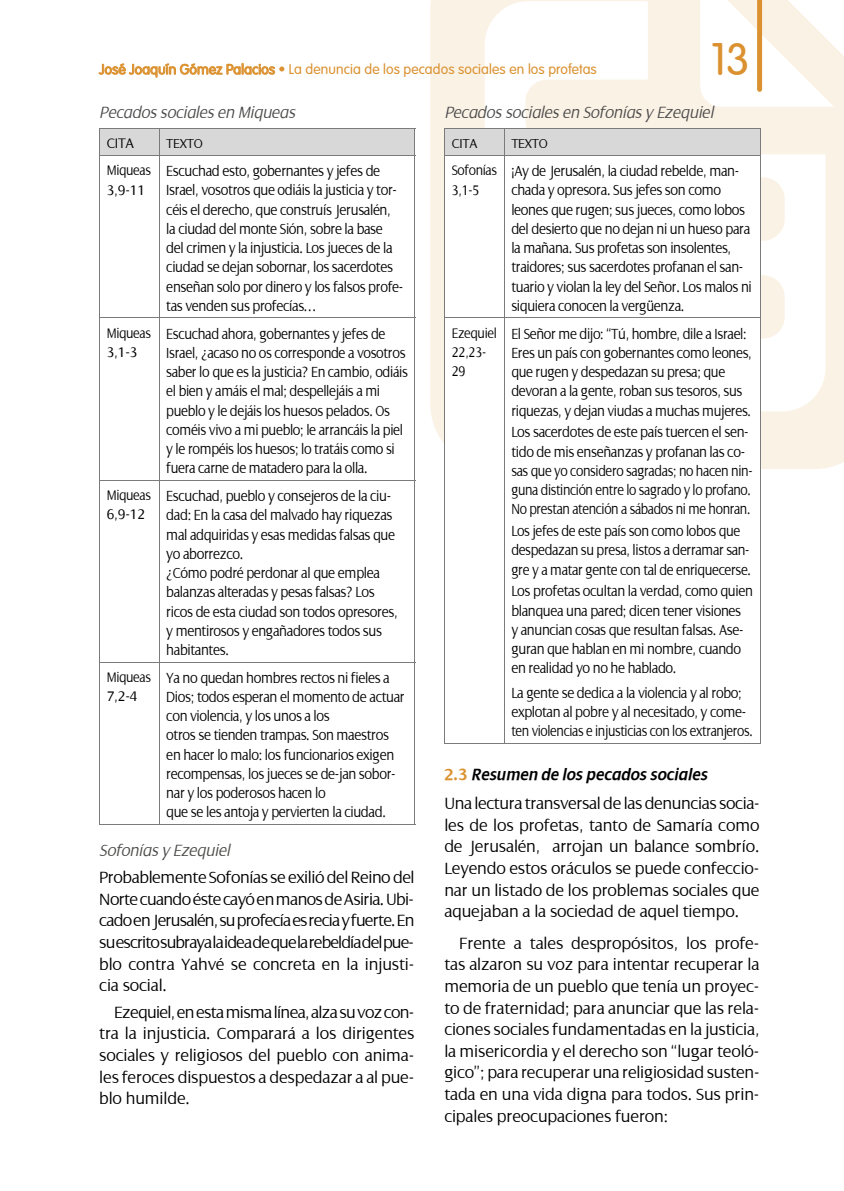
<style>
.page{position:relative;width:844px;height:1191px;background:#fff}
.page>*{position:absolute;margin:0;border:0;box-sizing:border-box;transform-origin:0 0}
.t1{font:300 45.5px "Vag";color:#db912f}
.t2{font:300 17.5px/21.5px "Dialog";letter-spacing:-.01em;color:#000;text-align:justify}
.t3{font:italic 300 17.5px "Dialog";letter-spacing:-.01em;color:#4b4b4a}
.t4{font:300 15.75px/19.2px "Dialog";letter-spacing:-.025em;color:#000;scale:.9 1}
.t5{font:300 15.75px/19.2px "Dialog";letter-spacing:-.025em;color:#000;scale:.89 1}
.t6{font:300 15.75px/19.2px "Dialog";letter-spacing:-.025em;color:#000;scale:.88 1}
.t7{font:300 14.88px/19.2px "Dialog";letter-spacing:-.025em;color:#000;scale:.9 1}
.t8{font:300 14.88px "Dialog";letter-spacing:-.025em;color:#000}
.t9{font:300 14px "VAG Rounded Std";letter-spacing:.01em;color:#db912f}
.t10{font:300 14px "Dialog";letter-spacing:-.025em;color:#000}
.s1{font-weight:700;color:#db912f}
.s2{font-weight:600;font-style:italic}
</style>
<div class="page">
<svg style="left:430px;top:0;width:413px;height:469px;fill:#fbf2e6"></svg>
<div style="left:525px;top:275px;width:259px;height:63px;background:#fbf2e6;border-radius:22px"></div>
<div style="left:525px;top:177px;width:259px;height:64px;background:#fbf2e6;border-radius:22px"></div>
<div style="left:99px;top:128px;width:316px;height:27px;background:#d8d8d8"></div>
<hr style="left:99px;top:155px;width:60px;height:1px;background:#7b7b7a">
<hr style="left:99px;top:156px;width:1px;height:161px;background:#7b7b7a">
<hr style="left:159px;top:155px;width:256px;height:1px;background:#7b7b7a">
<hr style="left:159px;top:156px;width:1px;height:161px;background:#7b7b7a">
<hr style="left:414px;top:156px;width:1px;height:161px;background:#7b7b7a">
<hr style="left:99px;top:317px;width:60px;height:1px;background:#7b7b7a">
<hr style="left:99px;top:318px;width:1px;height:162px;background:#7b7b7a">
<hr style="left:159px;top:317px;width:256px;height:1px;background:#7b7b7a">
<hr style="left:159px;top:318px;width:1px;height:162px;background:#7b7b7a">
<hr style="left:414px;top:318px;width:1px;height:162px;background:#7b7b7a">
<hr style="left:99px;top:480px;width:60px;height:1px;background:#7b7b7a">
<hr style="left:99px;top:481px;width:1px;height:180px;background:#7b7b7a">
<hr style="left:159px;top:480px;width:256px;height:1px;background:#7b7b7a">
<hr style="left:159px;top:481px;width:1px;height:180px;background:#7b7b7a">
<hr style="left:414px;top:481px;width:1px;height:180px;background:#7b7b7a">
<hr style="left:99px;top:661px;width:60px;height:1px;background:#7b7b7a">
<hr style="left:99px;top:662px;width:1px;height:162px;background:#7b7b7a">
<hr style="left:159px;top:661px;width:256px;height:1px;background:#7b7b7a">
<hr style="left:159px;top:662px;width:1px;height:162px;background:#7b7b7a">
<hr style="left:414px;top:662px;width:1px;height:162px;background:#7b7b7a">
<hr style="left:99px;top:824px;width:60px;height:1px;background:#7b7b7a">
<hr style="left:159px;top:824px;width:256px;height:1px;background:#7b7b7a">
<svg style="left:445px;top:156px;width:314px;height:313px"></svg>
<div style="left:444px;top:128px;width:316px;height:27px;background:#d8d8d8"></div>
<hr style="left:444px;top:155px;width:60px;height:1px;background:#7b7b7a">
<hr style="left:444px;top:156px;width:1px;height:161px;background:#7b7b7a">
<hr style="left:504px;top:155px;width:256px;height:1px;background:#7b7b7a">
<hr style="left:504px;top:156px;width:1px;height:161px;background:#7b7b7a">
<hr style="left:759px;top:156px;width:1px;height:161px;background:#7b7b7a">
<hr style="left:444px;top:317px;width:60px;height:1px;background:#7b7b7a">
<hr style="left:444px;top:318px;width:1px;height:424px;background:#7b7b7a">
<hr style="left:504px;top:317px;width:256px;height:1px;background:#7b7b7a">
<hr style="left:504px;top:318px;width:1px;height:424px;background:#7b7b7a">
<hr style="left:759px;top:318px;width:1px;height:424px;background:#7b7b7a">
<hr style="left:444px;top:742px;width:60px;height:1px;background:#7b7b7a">
<hr style="left:504px;top:742px;width:256px;height:1px;background:#7b7b7a">
<svg style="left:756px;top:0;width:5px;height:92px"></svg>
<svg style="left:99px;top:63px;width:176px;height:15px"></svg>
<p class="t9" style="left:99px;top:61px;width:499px">José Joaquín Gómez Palacios • La denuncia de los pecados sociales en los profetas</p>
<h1 class="t1" style="left:711px;top:34px;width:40px">13</h1>
<p class="t3" style="left:99px;top:103px;width:197px">Pecados sociales en Miqueas</p>
<p class="t8" style="left:107px;top:135px;width:29px">CITA</p>
<p class="t10" style="left:166px;top:135px;width:38px">TEXTO</p>
<p class="t7" style="left:107px;top:161px;width:51px">Miqueas<br>3,9-11</p>
<p class="t4" style="left:166px;top:161px;width:265px">Escuchad esto, gobernantes y jefes de Israel, vosotros que odiáis la justicia y tor&shy;céis el derecho, que construís Jerusalén, la ciudad del monte Sión, sobre la base del crimen y la injusticia. Los jueces de la ciudad se dejan sobornar, los sacerdotes enseñan solo por dinero y los falsos profe&shy;tas venden sus profecías…</p>
<p class="t7" style="left:107px;top:323px;width:51px">Miqueas<br>3,1-3</p>
<p class="t5" style="left:166px;top:324px;width:273px">Escuchad ahora, gobernantes y jefes de Israel, ¿acaso no os corresponde a vosotros saber lo que es la justicia? En cambio, odiáis el bien y amáis el mal; despellejáis a mi pueblo y le dejáis los huesos pelados. Os coméis vivo a mi pueblo; le arrancáis la piel y le rompéis los huesos; lo tratáis como si fuera carne de matadero para la olla.</p>
<p class="t7" style="left:107px;top:486px;width:51px">Miqueas<br>6,9-12</p>
<p class="t4" style="left:166px;top:486px;width:258px">Escuchad, pueblo y consejeros de la ciu&shy;dad: En la casa del malvado hay riquezas mal adquiridas y esas medidas falsas que yo aborrezco.<br>¿Cómo podré perdonar al que emplea balanzas alteradas y pesas falsas? Los ricos de esta ciudad son todos opresores, y mentirosos y engañadores todos sus habitantes.</p>
<p class="t7" style="left:107px;top:667px;width:51px">Miqueas<br>7,2-4</p>
<p class="t4" style="left:166px;top:668px;width:266px">Ya no quedan hombres rectos ni fieles a Dios; todos esperan el momento de actuar con violencia, y los unos a los<br>otros se tienden trampas. Son maestros en hacer lo malo: los funcionarios exigen recompensas, los jueces se de-jan sobor&shy;nar y los poderosos hacen lo<br>que se les antoja y pervierten la ciudad.</p>
<p class="t3" style="left:99px;top:841px;width:132px">Sofonías y Ezequiel</p>
<p class="t2" style="left:99px;top:866px;width:317px">Probablemente Sofonías se exilió del Reino del Norte cuando éste cayó en manos de Asiria. Ubi&shy;cado en Jerusalén, su profecía es recia y fuerte. En su escrito subraya la idea de que la rebeldía del pue&shy;blo contra Yahvé se concreta en la injusti&shy;cia social.</p>
<p class="t2" style="left:99px;top:1001px;width:317px;text-indent:15px">Ezequiel, en esta misma línea, alza su voz con&shy;tra la injusticia. Comparará a los dirigentes sociales y religiosos del pueblo con anima&shy;les feroces dispuestos a despedazar a al pue&shy;blo humilde.</p>
<p class="t3" style="left:444px;top:103px;width:270px">Pecados sociales en Sofonías y Ezequiel</p>
<p class="t10" style="left:451px;top:135px;width:27px">CITA</p>
<p class="t10" style="left:511px;top:135px;width:38px">TEXTO</p>
<p class="t7" style="left:451px;top:161px;width:52px">Sofonías<br>3,1-5</p>
<p class="t4" style="left:511px;top:161px;width:269px">¡Ay de Jerusalén, la ciudad rebelde, man&shy;chada y opresora. Sus jefes son como leones que rugen; sus jueces, como lobos del desierto que no dejan ni un hueso para la mañana. Sus profetas son insolentes, traidores; sus sacerdotes profanan el san&shy;tuario y violan la ley del Señor. Los malos ni siquiera conocen la vergüenza.</p>
<p class="t7" style="left:451px;top:323px;width:52px">Ezequiel<br>22,23-<br>29</p>
<p class="t5" style="left:511px;top:324px;width:272px">El Señor me dijo: “Tú, hombre, dile a Israel:<br>Eres un país con gobernantes como leones, que rugen y despedazan su presa; que devoran a la gente, roban sus tesoros, sus riquezas, y dejan viudas a muchas mujeres.</p>
<p class="t4" style="left:511px;top:423px;width:270px">Los sacerdotes de este país tuercen el sen&shy;tido de mis enseñanzas y profanan las co&shy;sas que yo considero sagradas; no hacen nin&shy;guna distinción entre lo sagrado y lo profano.<br>No prestan atención a sábados ni me honran.</p>
<p class="t6" style="left:511px;top:521px;width:274px">Los jefes de este país son como lobos que despedazan su presa, listos a derramar san&shy;gre y a matar gente con tal de enriquecerse.</p>
<p class="t4" style="left:511px;top:582px;width:270px">Los profetas ocultan la verdad, como quien blanquea una pared; dicen tener visiones<br>y anuncian cosas que resultan falsas. Ase&shy;guran que hablan en mi nombre, cuando en realidad yo no he hablado.</p>
<p class="t4" style="left:511px;top:683px;width:270px">La gente se dedica a la violencia y al robo; explotan al pobre y al necesitado, y come&shy;ten violencias e injusticias con los extranjeros.</p>
<p class="t2" style="left:444px;top:760px;width:317px;line-height:29.1px"><span class="s1">2.3</span> <span class="s2">Resumen de los pecados sociales<br></span>Una lectura transversal de las denuncias socia-</p>
<p class="t2" style="left:444px;top:814px;width:317px">les de los profetas, tanto de Samaría como de Jerusalén, arrojan un balance sombrío.<br>Leyendo estos oráculos se puede confeccio&shy;nar un listado de los problemas sociales que aquejaban a la sociedad de aquel tiempo.</p>
<p class="t2" style="left:444px;top:932px;width:317px;text-indent:15px">Frente a tales despropósitos, los profe&shy;tas alzaron su voz para intentar recuperar la memoria de un pueblo que tenía un proyec&shy;to de fraternidad; para anunciar que las rela&shy;ciones sociales fundamentadas en la justicia, la misericordia y el derecho son “lugar teoló&shy;gico”; para recuperar una religiosidad susten&shy;tada en una vida digna para todos. Sus prin&shy;cipales preocupaciones fueron:</p>
</div>
